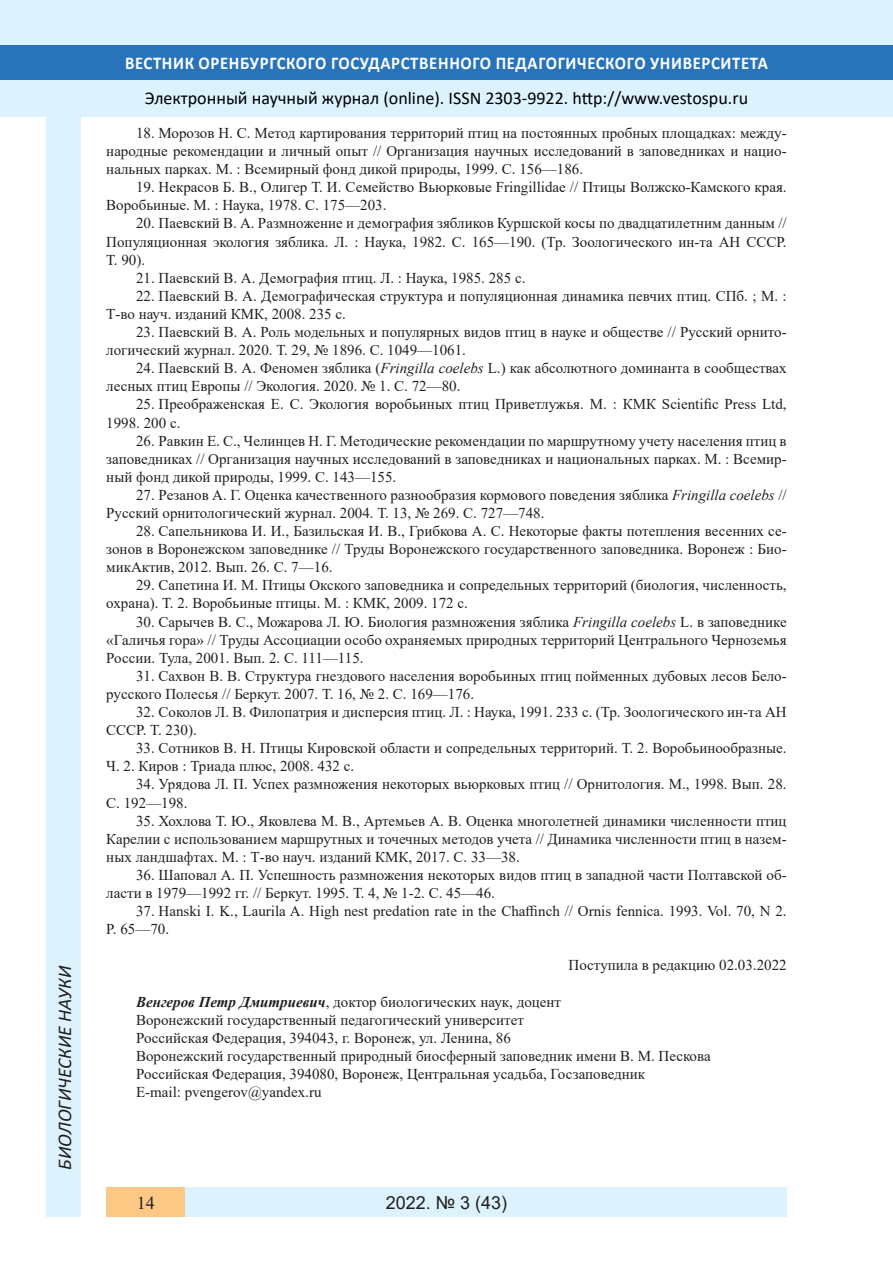
<style>
.page{position:relative;width:893px;height:1263px;background:#fff}
.page>*{position:absolute;margin:0;border:0;box-sizing:border-box;transform-origin:0 0}
.t1{font:italic 19.5px "Calibri";color:#231f20}
.t2{font:18px "Calibri";color:#000}
.t3{font:700 18px "Calibri";letter-spacing:.04em;color:#fff;scale:.93 1}
.t4{font:18px "Arial";color:#231f20}
.t5{font:18px "Times New Roman";color:#231f20}
.литература{font:15px/18.1px "Times New Roman";color:#231f20}
.s1{font-style:italic}
.s2{font-weight:700;font-style:italic}
</style>
<div class="page">
<div style="left:0;top:0;width:893px;height:116px;background:#dcf2fc"></div>
<div style="left:0;top:45px;width:893px;height:34px;background:#2873ba"></div>
<div style="left:106px;top:1188px;width:681px;height:29px;background:#dcf2fc"></div>
<div style="left:106px;top:1188px;width:79px;height:29px;background:#fdc784"></div>
<div style="left:47px;top:116px;width:34px;height:1101px;background:#dcf2fc"></div>
<h1 class="t1" style="left:51px;top:1170px;width:206px;rotate:-90deg">БИОЛОГИЧЕСКИЕ НАУКИ</h1>
<p class="t3" style="left:125px;top:50px;width:693px">ВЕСТНИК ОРЕНБУРГСКОГО ГОСУДАРСТВЕННОГО ПЕДАГОГИЧЕСКОГО УНИВЕРСИТЕТА</p>
<p class="t2" style="left:145px;top:85px;width:605px">Электронный научный журнал (online). ISSN 2303-9922. http://www.vestospu.ru</p>
<p class="литература" style="left:106px;top:123px;width:682px;text-align:justify;text-indent:30px">18. Морозов Н. С. Метод картирования территорий птиц на постоянных пробных площадках: между&shy;народные рекомендации и личный опыт // Организация научных исследований в заповедниках и нацио&shy;нальных парках. М. : Всемирный фонд дикой природы, 1999. С. 156—186.</p>
<p class="литература" style="left:106px;top:178px;width:682px;text-indent:30px">19. Некрасов Б. В., Олигер Т. И. Семейство Вьюрковые Fringillidae // Птицы Волжско-Камского края.<br>Воробьиные. М. : Наука, 1978. С. 175—203.</p>
<p class="литература" style="left:106px;top:214px;width:682px;text-align:justify;text-indent:30px">20. Паевский В. А. Размножение и демография зябликов Куршской косы по двадцатилетним данным // Популяционная экология зяблика. Л. : Наука, 1982. С. 165—190. (Тр. Зоологического ин-та АН СССР.<br>Т. 90).</p>
<p class="литература" style="left:136px;top:268px;width:391px">21. Паевский В. А. Демография птиц. Л. : Наука, 1985. 285 с.</p>
<p class="литература" style="left:106px;top:286px;width:682px;text-indent:30px">22. Паевский В. А. Демографическая структура и популяционная динамика певчих птиц. СПб. ; М. :<br>Т-во науч. изданий КМК, 2008. 235 с.</p>
<p class="литература" style="left:106px;top:322px;width:682px;text-indent:30px">23. Паевский В. А. Роль модельных и популярных видов птиц в науке и обществе // Русский орнито&shy;логический журнал. 2020. Т. 29, № 1896. С. 1049—1061.</p>
<p class="литература" style="left:106px;top:359px;width:682px;text-indent:30px">24. Паевский В. А. Феномен зяблика (<span class="s1">Fringilla coelebs</span> L.) как абсолютного доминанта в сообществах лесных птиц Европы // Экология. 2020. № 1. С. 72—80.</p>
<p class="литература" style="left:106px;top:395px;width:682px;text-indent:30px">25. Преображенская Е. С. Экология воробьиных птиц Приветлужья. М. : КМК Scientific Press Ltd,<br>1998. 200 с.</p>
<p class="литература" style="left:106px;top:431px;width:682px;text-align:justify;text-indent:30px">26. Равкин Е. С., Челинцев Н. Г. Методические рекомендации по маршрутному учету населения птиц в заповедниках // Организация научных исследований в заповедниках и национальных парках. М. : Всемир&shy;ный фонд дикой природы, 1999. С. 143—155.</p>
<p class="литература" style="left:106px;top:485px;width:682px;text-indent:30px">27. Резанов А. Г. Оценка качественного разнообразия кормового поведения зяблика <span class="s1">Fringilla coelebs</span> //<br>Русский орнитологический журнал. 2004. Т. 13, № 269. С. 727—748.</p>
<p class="литература" style="left:106px;top:521px;width:682px;text-align:justify;text-indent:30px">28. Сапельникова И. И., Базильская И. В., Грибкова А. С. Некоторые факты потепления весенних се&shy;зонов в Воронежском заповеднике // Труды Воронежского государственного заповедника. Воронеж : Био&shy;микАктив, 2012. Вып. 26. С. 7—16.</p>
<p class="литература" style="left:106px;top:576px;width:682px;text-indent:30px">29. Сапетина И. М. Птицы Окского заповедника и сопредельных территорий (биология, численность, охрана). Т. 2. Воробьиные птицы. М. : КМК, 2009. 172 с.</p>
<p class="литература" style="left:106px;top:612px;width:682px;text-align:justify;text-indent:30px">30. Сарычев В. С., Можарова Л. Ю. Биология размножения зяблика <span class="s1">Fringilla coelebs</span> L. в заповеднике «Галичья гора» // Труды Ассоциации особо охраняемых природных территорий Центрального Черноземья России. Тула, 2001. Вып. 2. С. 111—115.</p>
<p class="литература" style="left:106px;top:666px;width:682px;text-indent:30px">31. Сахвон В. В. Структура гнездового населения воробьиных птиц пойменных дубовых лесов Бело&shy;русского Полесья // Беркут. 2007. Т. 16, № 2. С. 169—176.</p>
<p class="литература" style="left:106px;top:702px;width:682px;text-indent:30px">32. Соколов Л. В. Филопатрия и дисперсия птиц. Л. : Наука, 1991. 233 с. (Тр. Зоологического ин-та АН<br>СССР. T. 230).</p>
<p class="литература" style="left:106px;top:739px;width:682px;text-indent:30px">33. Сотников В. Н. Птицы Кировской области и сопредельных территорий. Т. 2. Воробьинообразные.<br>Ч. 2. Киров : Триада плюс, 2008. 432 с.</p>
<p class="литература" style="left:106px;top:775px;width:682px;text-indent:30px">34. Урядова Л. П. Успех размножения некоторых вьюрковых птиц // Орнитология. М., 1998. Вып. 28.<br>С. 192—198.</p>
<p class="литература" style="left:106px;top:811px;width:682px;text-align:justify;text-indent:30px">35. Хохлова Т. Ю., Яковлева М. В., Артемьев А. В. Оценка многолетней динамики численности птиц Карелии с использованием маршрутных и точечных методов учета // Динамика численности птиц в назем&shy;ных ландшафтах. М. : Т-во науч. изданий КМК, 2017. С. 33—38.</p>
<p class="литература" style="left:106px;top:865px;width:682px;text-indent:30px">36. Шаповал А. П. Успешность размножения некоторых видов птиц в западной части Полтавской об&shy;ласти в 1979—1992 гг. // Беркут. 1995. Т. 4, № 1-2. С. 45—46.</p>
<p class="литература" style="left:106px;top:901px;width:682px;text-indent:30px">37. Hanski I. K., Laurila A. High nest predation rate in the Chaffinch // Ornis fennica. 1993. Vol. 70, N 2.<br>P. 65—70.</p>
<p class="литература" style="left:569px;top:956px;width:220px">Поступила в редакцию 02.03.2022</p>
<p class="литература" style="left:136px;top:992px;width:426px"><span class="s2">Венгеров Петр Дмитриевич</span>, доктор биологических наук, доцент</p>
<p class="литература" style="left:136px;top:1010px;width:389px">Воронежский государственный педагогический университет</p>
<p class="литература" style="left:136px;top:1028px;width:376px">Российская Федерация, 394043, г. Воронеж, ул. Ленина, 86</p>
<p class="литература" style="left:136px;top:1046px;width:576px">Воронежский государственный природный биосферный заповедник имени В. М. Пескова</p>
<p class="литература" style="left:136px;top:1064px;width:511px">Российская Федерация, 394080, Воронеж, Центральная усадьба, Госзаповедник</p>
<p class="литература" style="left:136px;top:1082px;width:187px">E-mail: pvengerov@yandex.ru</p>
<p class="t5" style="left:137px;top:1190px;width:19px">14</p>
<p class="t4" style="left:386px;top:1190px;width:123px">2022. № 3 (43)</p>
</div>
